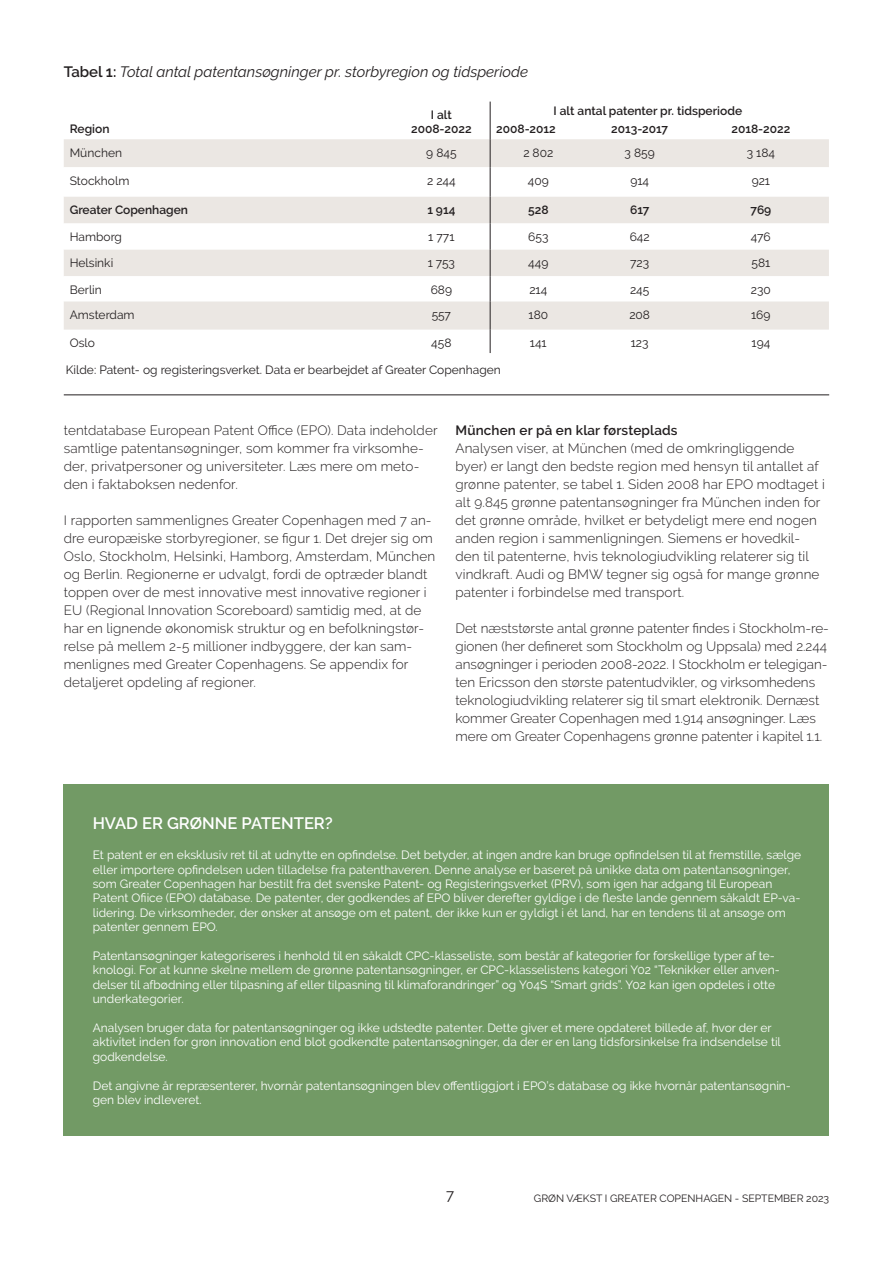
<style>
.page{position:relative;width:893px;height:1263px;background:#fff}
.page>*{position:absolute;margin:0;border:0;box-sizing:border-box;transform-origin:0 0}
.t1{font:600 16.5px "Raleway";color:#fff}
.t2{font:italic 15px "Raleway";color:#231f20}
.t3{font:15px "Raleway";color:#231f20}
.t4{font:300 13.5px/18px "Raleway";letter-spacing:.01em;color:#231f20}
.t5{font:600 13.5px "Raleway";letter-spacing:.01em;color:#231f20}
.t6{font:12px/14.4px "Raleway";color:#fff}
.t7{font:12px "Raleway";color:#231f20}
.t8{font:600 12px "Raleway";color:#231f20}
.t9{font:10.5px "Raleway";color:#231f20}
.s1{font-weight:600;font-style:normal}
</style>
<div class="page">
<svg style="left:64px;top:102px;width:765px;height:251px"></svg>
<hr style="left:64px;top:394px;width:765px;height:1px;background:#231f20">
<div style="left:64px;top:784px;width:765px;height:352px;background:#729a65"></div>
<p class="t2" style="left:64px;top:63px;width:466px"><span class="s1">Tabel 1:</span> Total antal patentansøgninger pr. storbyregion og tidsperiode</p>
<p class="t8" style="left:70px;top:122px;width:41px">Region</p>
<p class="t8" style="left:554px;top:104px;width:190px">I alt antal patenter pr. tidsperiode</p>
<p class="t8" style="left:431px;top:108px;width:23px">I alt</p>
<p class="t8" style="left:411px;top:122px;width:62px">2008-2022</p>
<p class="t8" style="left:496px;top:122px;width:61px">2008-2012</p>
<p class="t8" style="left:611px;top:122px;width:59px">2013-2017</p>
<p class="t8" style="left:731px;top:122px;width:60px">2018-2022</p>
<p class="t7" style="left:70px;top:145px;width:54px">München</p>
<p class="t7" style="left:426px;top:145px;width:32px">9 845</p>
<p class="t7" style="left:523px;top:145px;width:32px">2 802</p>
<p class="t7" style="left:625px;top:145px;width:32px">3 859</p>
<p class="t7" style="left:747px;top:145px;width:30px">3 184</p>
<p class="t7" style="left:70px;top:173px;width:61px">Stockholm</p>
<p class="t7" style="left:427px;top:173px;width:30px">2 244</p>
<p class="t7" style="left:528px;top:173px;width:22px">409</p>
<p class="t7" style="left:630px;top:173px;width:20px">914</p>
<p class="t7" style="left:752px;top:173px;width:20px">921</p>
<p class="t8" style="left:70px;top:203px;width:120px">Greater Copenhagen</p>
<p class="t8" style="left:427px;top:203px;width:30px">1 914</p>
<p class="t8" style="left:528px;top:203px;width:22px">528</p>
<p class="t8" style="left:630px;top:203px;width:21px">617</p>
<p class="t8" style="left:750px;top:203px;width:22px">769</p>
<p class="t7" style="left:70px;top:230px;width:54px">Hamborg</p>
<p class="t7" style="left:428px;top:230px;width:28px">1 771</p>
<p class="t7" style="left:528px;top:230px;width:22px">653</p>
<p class="t7" style="left:630px;top:230px;width:22px">642</p>
<p class="t7" style="left:751px;top:230px;width:22px">476</p>
<p class="t7" style="left:70px;top:255px;width:45px">Helsinki</p>
<p class="t7" style="left:428px;top:255px;width:29px">1 753</p>
<p class="t7" style="left:528px;top:255px;width:22px">449</p>
<p class="t7" style="left:630px;top:255px;width:21px">723</p>
<p class="t7" style="left:751px;top:255px;width:20px">581</p>
<p class="t7" style="left:70px;top:282px;width:34px">Berlin</p>
<p class="t7" style="left:431px;top:282px;width:23px">689</p>
<p class="t7" style="left:529px;top:282px;width:19px">214</p>
<p class="t7" style="left:630px;top:282px;width:21px">245</p>
<p class="t7" style="left:751px;top:282px;width:22px">230</p>
<p class="t7" style="left:70px;top:307px;width:66px">Amsterdam</p>
<p class="t7" style="left:432px;top:307px;width:21px">557</p>
<p class="t7" style="left:529px;top:307px;width:21px">180</p>
<p class="t7" style="left:629px;top:307px;width:22px">208</p>
<p class="t7" style="left:751px;top:307px;width:21px">169</p>
<p class="t7" style="left:70px;top:336px;width:27px">Oslo</p>
<p class="t7" style="left:431px;top:336px;width:22px">458</p>
<p class="t7" style="left:530px;top:336px;width:18px">141</p>
<p class="t7" style="left:631px;top:336px;width:19px">123</p>
<p class="t7" style="left:751px;top:336px;width:20px">194</p>
<p class="t7" style="left:66px;top:362px;width:436px">Kilde: Patent- og registeringsverket. Data er bearbejdet af Greater Copenhagen</p>
<p class="t4" style="left:64px;top:421px;width:375px">tentdatabase European Patent Office (EPO). Data indeholder samtlige patentansøgninger, som kommer fra virksomhe&shy;der, privatpersoner og universiteter. Læs mere om meto&shy;den i faktaboksen nedenfor.</p>
<p class="t4" style="left:64px;top:511px;width:373px">I rapporten sammenlignes Greater Copenhagen med 7 an&shy;dre europæiske storbyregioner, se figur 1. Det drejer sig om Oslo, Stockholm, Helsinki, Hamborg, Amsterdam, München og Berlin. Regionerne er udvalgt, fordi de optræder blandt toppen over de mest innovative mest innovative regioner i EU (Regional Innovation Scoreboard) samtidig med, at de har en lignende økonomisk struktur og en befolkningstør&shy;relse på mellem 2-5 millioner indbyggere, der kan sam&shy;menlignes med Greater Copenhagens. Se appendix for detaljeret opdeling af regioner.</p>
<p class="t5" style="left:455px;top:423px;width:224px">München er på en klar førsteplads</p>
<p class="t4" style="left:455px;top:439px;width:371px">Analysen viser, at München (med de omkringliggende byer) er langt den bedste region med hensyn til antallet af grønne patenter, se tabel 1. Siden 2008 har EPO modtaget i alt 9.845 grønne patentansøgninger fra München inden for det grønne område, hvilket er betydeligt mere end nogen anden region i sammenligningen. Siemens er hovedkil&shy;den til patenterne, hvis teknologiudvikling relaterer sig til vindkraft. Audi og BMW tegner sig også for mange grønne patenter i forbindelse med transport.</p>
<p class="t4" style="left:455px;top:619px;width:375px">Det næststørste antal grønne patenter findes i Stockholm-re&shy;gionen (her defineret som Stockholm og Uppsala) med 2.244 ansøgninger i perioden 2008-2022. I Stockholm er telegigan&shy;ten Ericsson den største patentudvikler, og virksomhedens teknologiudvikling relaterer sig til smart elektronik. Dernæst kommer Greater Copenhagen med 1.914 ansøgninger. Læs mere om Greater Copenhagens grønne patenter i kapitel 1.1.</p>
<p class="t1" style="left:93px;top:814px;width:242px">HVAD ER GRØNNE PATENTER?</p>
<p class="t6" style="left:93px;top:848px;width:710px">Et patent er en eksklusiv ret til at udnytte en opfindelse. Det betyder, at ingen andre kan bruge opfindelsen til at fremstille, sælge eller importere opfindelsen uden tilladelse fra patenthaveren. Denne analyse er baseret på unikke data om patentansøgninger, som Greater Copenhagen har bestilt fra det svenske Patent- og Registeringsverket (PRV), som igen har adgang til European Patent Ofiice (EPO) database. De patenter, der godkendes af EPO bliver derefter gyldige i de fleste lande gennem såkaldt EP-va&shy;lidering. De virksomheder, der ønsker at ansøge om et patent, der ikke kun er gyldigt i ét land, har en tendens til at ansøge om patenter gennem EPO.</p>
<p class="t6" style="left:93px;top:948px;width:688px">Patentansøgninger kategoriseres i henhold til en såkaldt CPC-klasseliste, som består af kategorier for forskellige typer af te&shy;knologi. For at kunne skelne mellem de grønne patentansøgninger, er CPC-klasselistens kategori Y02 “Teknikker eller anven&shy;delser til afbødning eller tilpasning af eller tilpasning til klimaforandringer” og Y04S “Smart grids”. Y02 kan igen opdeles i otte underkategorier.</p>
<p class="t6" style="left:93px;top:1020px;width:690px">Analysen bruger data for patentansøgninger og ikke udstedte patenter. Dette giver et mere opdateret billede af, hvor der er aktivitet inden for grøn innovation end blot godkendte patentansøgninger, da der er en lang tidsforsinkelse fra indsendelse til godkendelse.</p>
<p class="t6" style="left:93px;top:1078px;width:700px">Det angivne år repræsenterer, hvornår patentansøgningen blev offentliggjort i EPO’s database og ikke hvornår patentansøgnin&shy;gen blev indleveret.</p>
<p class="t3" style="left:446px;top:1186px;width:10px">7</p>
<p class="t9" style="left:534px;top:1192px;width:297px">GRØN VÆKST I GREATER COPENHAGEN - SEPTEMBER 2023</p>
</div>
